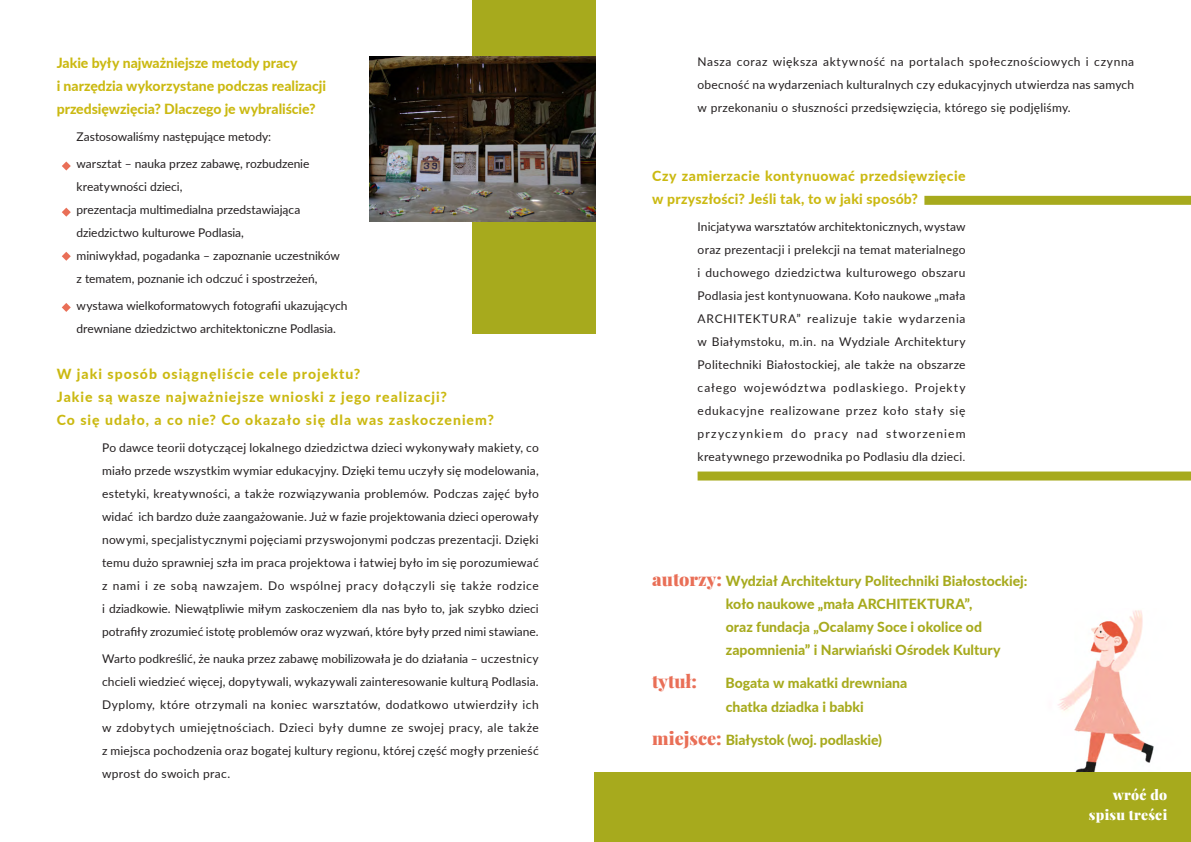
<style>
.page{position:relative;width:1191px;height:842px;background:#fff}
.page>*{position:absolute;margin:0;border:0;box-sizing:border-box;transform-origin:0 0}
.t1{font:900 18px "Playfair Display";color:#e96f57}
.t2{font:800 14px/23px "Lato";color:#a7aa1d}
.t3{font:800 14px/23px "Lato";letter-spacing:.07em;color:#cbb911}
.t4{font:800 14px/23px "Lato";color:#cbb911}
.t5{font:800 14px/23px "Lato";letter-spacing:.03em;color:#cbb911}
.t6{font:900 14px/20px "Playfair Display";letter-spacing:.025em;color:#fff;text-align:right}
.t7{font:12px/23px "Lato";color:#231f20;text-align:justify}
.s1{font-family:"Roboto"}
.s2{font-family:"Playfair Display";font-weight:900;font-size:18px;color:#e96f57}
</style>
<div class="page">
<img style="left:1058px;top:610px;width:96px;height:162px">
<div style="left:697px;top:471px;width:494px;height:9px;background:#a7aa1d"></div>
<div style="left:594px;top:772px;width:597px;height:70px;background:#a7aa1d"></div>
<div style="left:924px;top:196px;width:267px;height:9px;background:#a7aa1d"></div>
<div style="left:471px;top:0;width:124px;height:334px;background:#a7aa1d"></div>
<img style="left:369px;top:57px;width:226px;height:164px">
<svg style="left:62px;top:161px;width:9px;height:10px"></svg>
<svg style="left:62px;top:208px;width:9px;height:9px"></svg>
<svg style="left:62px;top:252px;width:9px;height:9px"></svg>
<svg style="left:62px;top:303px;width:9px;height:9px"></svg>
<p class="t4" style="left:57px;top:51px;width:271px">Jakie były najważniejsze metody pracy<br>i narzędzia wykorzystane podczas realizacji przedsięwzięcia? Dlaczego je wybraliście?</p>
<p class="t7" style="left:77px;top:125px;width:196px">Zastosowaliśmy następujące metody:</p>
<p class="t7" style="left:77px;top:152px;width:265px;text-align:left">warsztat – nauka przez zabawę, rozbudzenie kreatywności dzieci,<br>prezentacja multimedialna przedstawiająca dziedzictwo kulturowe Podlasia,<br>miniwykład, pogadanka – zapoznanie uczestników z tematem, poznanie ich odczuć i spostrzeżeń,</p>
<p class="t7" style="left:77px;top:294px;width:272px">wystawa wielkoformatowych fotografii ukazujących drewniane dziedzictwo architektoniczne Podlasia.</p>
<p class="t3" style="left:57px;top:362px;width:439px">W jaki sposób osiągnęliście cele projektu?<br>Jakie są wasze najważniejsze wnioski z jego realizacji?<br>Co się udało, a co nie? Co okazało się dla was zaskoczeniem?</p>
<p class="t7" style="left:102px;top:436px;width:438px">Po dawce teorii dotyczącej lokalnego dziedzictwa dzieci wykonywały makiety, co miało przede wszystkim wymiar edukacyjny. Dzięki temu uczyły się modelowania, estetyki, kreatywności, a także rozwiązywania problemów. Podczas zajęć było widać ich bardzo duże zaangażowanie. Już w fazie projektowania dzieci operowały nowymi, specjalistycznymi pojęciami przyswojonymi podczas prezentacji. Dzięki temu dużo sprawniej szła im praca projektowa i łatwiej było im się porozumiewać z nami i ze sobą nawzajem. Do wspólnej pracy dołączyli się także rodzice i dziadkowie. Niewątpliwie miłym zaskoczeniem dla nas było to, jak szybko dzieci potrafiły zrozumieć istotę problemów oraz wyzwań, które były przed nimi stawiane.</p>
<p class="t7" style="left:102px;top:647px;width:438px">Warto podkreślić, że nauka przez zabawę mobilizowała je do działania – uczestnicy chcieli wiedzieć więcej, dopytywali, wykazywali zainteresowanie kulturą Podlasia.<br>Dyplomy, które otrzymali na koniec warsztatów, dodatkowo utwierdziły ich w zdobytych umiejętnościach. Dzieci były dumne ze swojej pracy, ale także z miejsca pochodzenia oraz bogatej kultury regionu, której część mogły przenieść wprost do swoich prac.</p>
<p class="t7" style="left:697px;top:50px;width:438px">Nasza coraz większa aktywność na portalach społecznościowych i czynna obecność na wydarzeniach kulturalnych czy edukacyjnych utwierdza nas samych w przekonaniu o słuszności przedsięwzięcia, którego się podjęliśmy.</p>
<p class="t5" style="left:652px;top:164px;width:315px">Czy zamierzacie kontynuować przedsięwzięcie w przyszłości? Jeśli tak, to w jaki sposób?</p>
<p class="t7" style="left:697px;top:215px;width:269px">Inicjatywa warsztatów architektonicznych, wystaw oraz prezentacji i prelekcji na temat materialnego i duchowego dziedzictwa kulturowego obszaru Podlasia jest kontynuowana. Koło naukowe „mała ARCHITEKTURA” realizuje takie wydarzenia w Białymstoku, m.in. na Wydziale Architektury Politechniki Białostockiej, ale także na obszarze całego województwa podlaskiego. Projekty edukacyjne realizowane przez koło stały się przyczynkiem do pracy nad stworzeniem kreatywnego przewodnika po Podlasiu dla dzieci<span class="s1">.</span></p>
<p class="t2" style="left:726px;top:569px;width:303px;text-indent:-74px"><span class="s2">autorzy:</span> Wydział Architektury Politechniki Białostockiej: koło naukowe „mała ARCHITEKTURA”,<br>oraz fundacja „Ocalamy Soce i okolice od zapomnienia” i Narwiański Ośrodek Kultury</p>
<h1 class="t1" style="left:652px;top:667px;width:46px">tytuł:</h1>
<p class="t2" style="left:725px;top:671px;width:183px">Bogata w makatki drewniana chatka dziadka i babki</p>
<p class="t2" style="left:652px;top:727px;width:231px"><span class="s2">miejsce:</span> Białystok (woj. podlaskie)</p>
<p class="t6" style="left:1088px;top:784px;width:80px">wróć do spisu treści</p>
</div>
